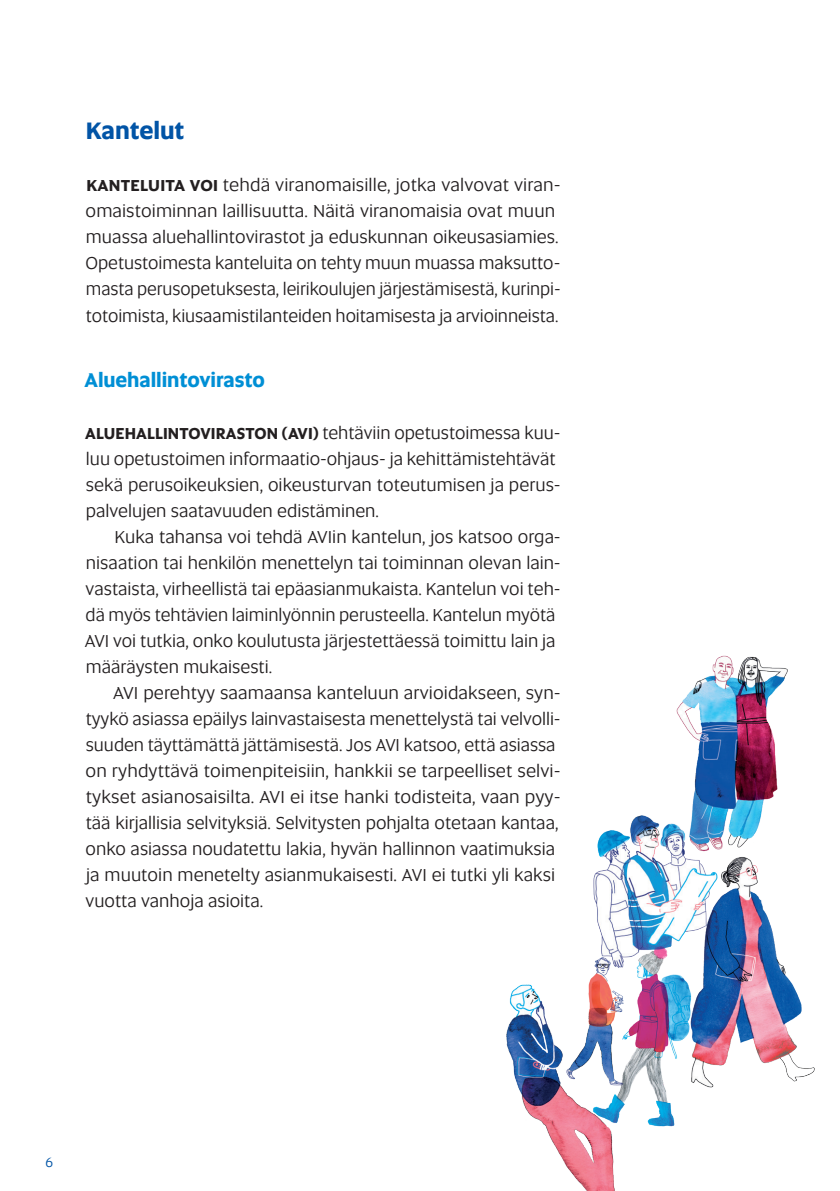
<style>
.page{position:relative;width:840px;height:1191px;background:#fff}
.page>*{position:absolute;margin:0;border:0;box-sizing:border-box;transform-origin:0 0}
.otsikko__h2{font:700 24px "Altis";letter-spacing:-.005em;color:#0154a6}
.h2_numeroinnilla{font:700 20px "Altis";letter-spacing:-.005em;color:#008fd5}
.leipis_sis{font:18px/26px "Altis";color:#231f20}
.leipis_alkukorostus{font:18px/26px "Altis";color:#231f20}
.t1{font:14px "Altis";color:#0154a6}
.s1{font-weight:700;font-size:16px}
</style>
<div class="page">
<img style="left:506px;top:655px;width:309px;height:536px">
<p class="otsikko__h2" style="left:86px;top:113px;width:100px">Kantelut</p>
<p class="leipis_alkukorostus" style="left:85px;top:172px;width:476px"><span class="s1">KANTELUITA VOI</span> tehdä viranomaisille, jotka valvovat viran&shy;omaistoiminnan laillisuutta. Näitä viranomaisia ovat muun muassa aluehallintovirastot ja eduskunnan oikeusasiamies.<br>Opetustoimesta kanteluita on tehty muun muassa maksutto&shy;masta perusopetuksesta, leirikoulujen järjestämisestä, kurinpi&shy;totoimista, kiusaamistilanteiden hoitamisesta ja arvioinneista.</p>
<p class="h2_numeroinnilla" style="left:85px;top:364px;width:182px">Aluehallintovirasto</p>
<p class="leipis_alkukorostus" style="left:85px;top:419px;width:476px"><span class="s1">ALUEHALLINTOVIRASTON (AVI)</span> tehtäviin opetustoimessa kuu&shy;luu opetustoimen informaatio-ohjaus- ja kehittämistehtävät sekä perusoikeuksien, oikeusturvan toteutumisen ja perus&shy;palvelujen saatavuuden edistäminen.</p>
<p class="leipis_sis" style="left:85px;top:523px;width:477px;text-indent:30px">Kuka tahansa voi tehdä AVIin kantelun, jos katsoo orga&shy;nisaation tai henkilön menettelyn tai toiminnan olevan lain&shy;vastaista, virheellistä tai epäasianmukaista. Kantelun voi teh&shy;dä myös tehtävien laiminlyönnin perusteella. Kantelun myötä AVI voi tutkia, onko koulutusta järjestettäessä toimittu lain ja määräysten mukaisesti.</p>
<p class="leipis_sis" style="left:86px;top:679px;width:476px;text-indent:28px">AVI perehtyy saamaansa kanteluun arvioidakseen, syn&shy;tyykö asiassa epäilys lainvastaisesta menettelystä tai velvolli&shy;suuden täyttämättä jättämisestä. Jos AVI katsoo, että asiassa on ryhdyttävä toimenpiteisiin, hankkii se tarpeelliset selvi&shy;tykset asianosaisilta. AVI ei itse hanki todisteita, vaan pyy&shy;tää kirjallisia selvityksiä. Selvitysten pohjalta otetaan kantaa, onko asiassa noudatettu lakia, hyvän hallinnon vaatimuksia ja muutoin menetelty asianmukaisesti. AVI ei tutki yli kaksi vuotta vanhoja asioita.</p>
<p class="t1" style="left:45px;top:1152px;width:9px">6</p>
</div>
